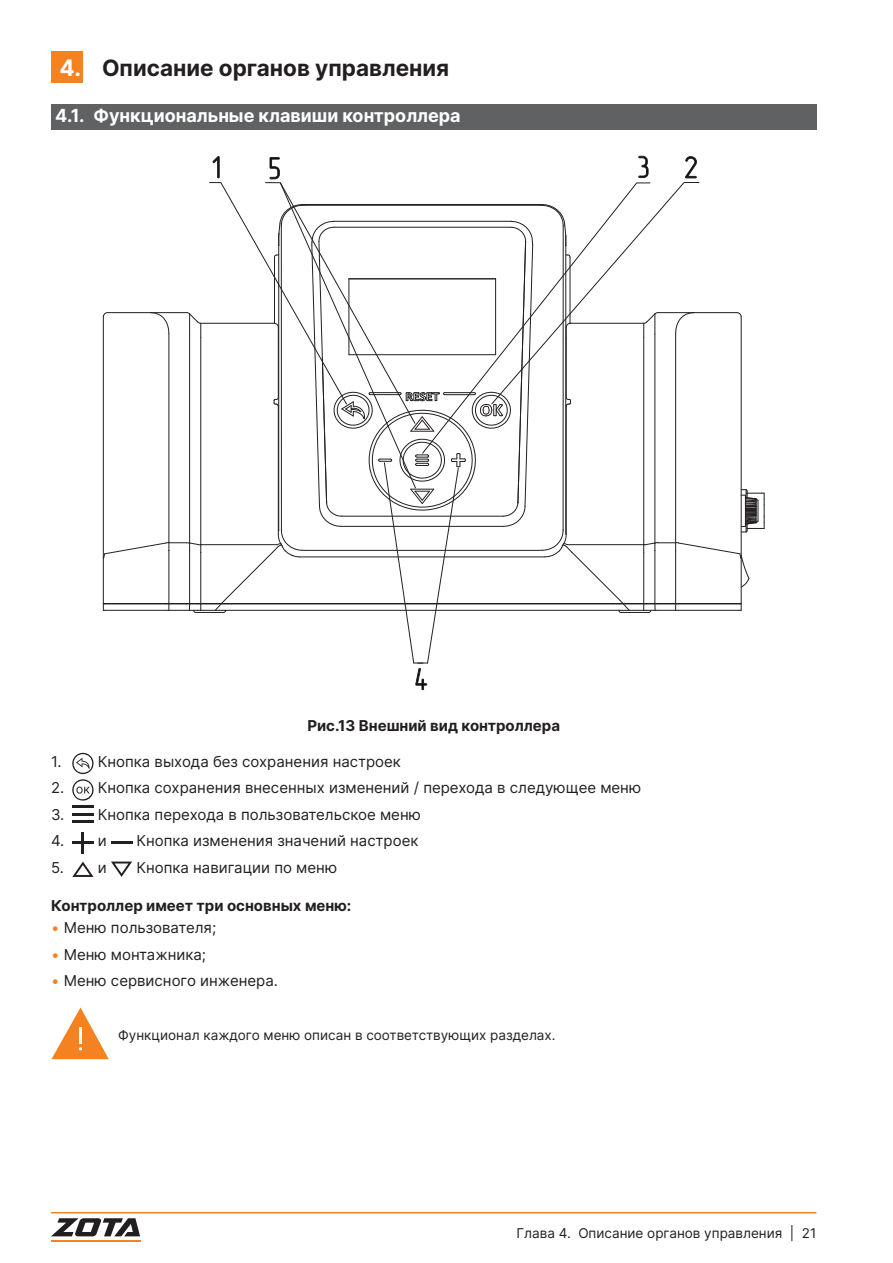
<style>
.page{position:relative;width:893px;height:1263px;background:#fff}
.page>*{position:absolute;margin:0;border:0;box-sizing:border-box;transform-origin:0 0}
.t1{font:700 22.5px "Inter";color:#231f20}
.t2{font:700 18px "Inter";color:#fff}
.t3{font:15px "Inter";color:#231f20}
.t4{font:700 15px "Inter";color:#231f20}
.t5{font:13.5px "Inter";color:#231f20}
.s1{color:#fff}
.s2{color:#f58220}
</style>
<div class="page">
<hr style="left:51px;top:1212px;width:765px;height:1px;background:#f58220">
<svg style="left:51px;top:1218px;width:89px;height:18px"></svg>
<hr style="left:51px;top:1240px;width:89px;height:1px;background:#f58220">
<div style="left:51px;top:51px;width:32px;height:32px;background:#f58220"></div>
<div style="left:51px;top:104px;width:765px;height:26px;background:#5f6162"></div>
<svg style="left:102px;top:156px;width:663px;height:535px"></svg>
<svg style="left:72px;top:753px;width:22px;height:47px"></svg>
<hr style="left:72px;top:806px;width:22px;height:2px;background:#231f20">
<hr style="left:72px;top:813px;width:22px;height:2px;background:#231f20">
<hr style="left:72px;top:821px;width:22px;height:2px;background:#231f20">
<hr style="left:82px;top:832px;width:2px;height:22px;background:#231f20">
<hr style="left:72px;top:842px;width:22px;height:2px;background:#231f20">
<hr style="left:111px;top:842px;width:21px;height:2px;background:#231f20">
<svg style="left:72px;top:861px;width:22px;height:16px"></svg>
<svg style="left:111px;top:861px;width:21px;height:16px"></svg>
<svg style="left:51px;top:1007px;width:58px;height:52px"></svg>
<h1 class="t1" style="left:60px;top:51px;width:391px"><span class="s1">4.</span> Описание органов управления</h1>
<p class="t2" style="left:55px;top:102px;width:407px">4.1. Функциональные клавиши контроллера</p>
<p class="t4" style="left:307px;top:714px;width:254px">Рис.13 Внешний вид контроллера</p>
<p class="t3" style="left:51px;top:750px;width:12px">1.</p>
<p class="t3" style="left:98px;top:750px;width:305px">Кнопка выхода без сохранения настроек</p>
<p class="t3" style="left:51px;top:777px;width:592px">2. Кнопка сохранения внесенных изменений / перехода в следующее меню</p>
<p class="t3" style="left:51px;top:803px;width:371px">3. Кнопка перехода в пользовательское меню</p>
<p class="t3" style="left:51px;top:830px;width:57px">4. и</p>
<p class="t3" style="left:136px;top:830px;width:284px">Кнопка изменения значений настроек</p>
<p class="t3" style="left:51px;top:856px;width:57px">5. и</p>
<p class="t3" style="left:136px;top:856px;width:202px">Кнопка навигации по меню</p>
<p class="t4" style="left:51px;top:894px;width:302px">Контроллер имеет три основных меню:</p>
<p class="t3" style="left:51px;top:917px;width:167px"><span class="s2">•</span> Меню пользователя;</p>
<p class="t3" style="left:51px;top:943px;width:157px"><span class="s2">•</span> Меню монтажника;</p>
<p class="t3" style="left:51px;top:970px;width:228px"><span class="s2">•</span> Меню сервисного инженера.</p>
<p class="t5" style="left:118px;top:1025px;width:439px">Функционал каждого меню описан в соответствующих разделах.</p>
<p class="t5" style="left:516px;top:1223px;width:301px">Глава 4. Описание органов управления | 21</p>
</div>
